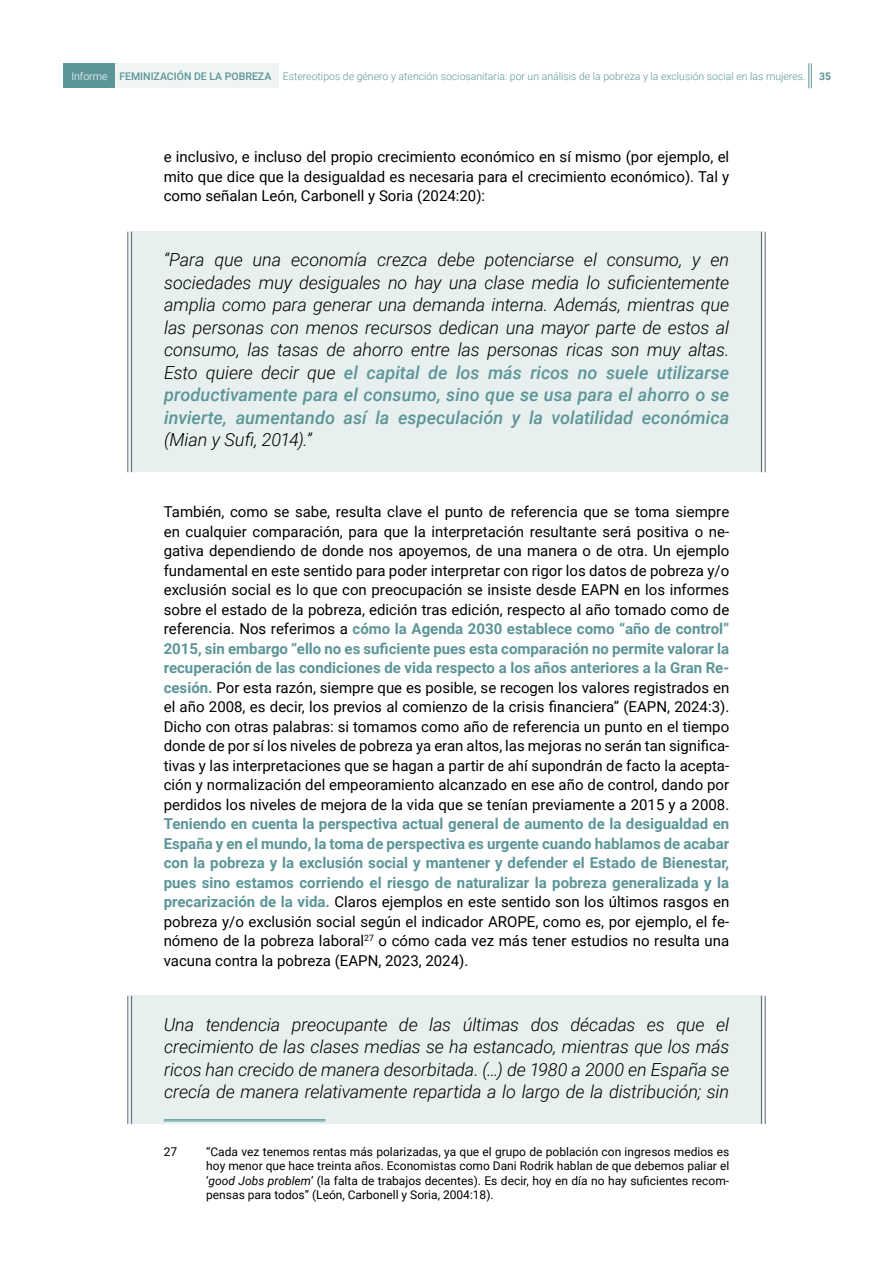
<style>
.page{position:relative;width:893px;height:1263px;background:#fff}
.page>*{position:absolute;margin:0;border:0;box-sizing:border-box;transform-origin:0 0}
.t1{font:italic 300 18px/22.5px "Roboto";letter-spacing:-.005em;color:#000;text-align:justify}
.t2{font:15px/19.5px "Roboto";color:#000;text-align:justify}
.t3{font:700 15px/19.5px "Roboto";color:#5c9598;text-align:justify}
.t4{font:12px/14.4px "Roboto";color:#000;text-align:justify}
.t5{font:300 10.5px "Roboto";color:#5c9598}
.t6{font:700 10.5px "Roboto";color:#5c9598}
.s1{color:#fff}
.s2{font-weight:500}
.s3{font-weight:500;color:#5c9598}
.s4{font-weight:700;color:#5c9598}
.s5{font-weight:400;color:#000}
.s6{font-style:italic}
</style>
<div class="page">
<div style="left:64px;top:63px;width:51px;height:25px;background:#5c9598"></div>
<div style="left:115px;top:63px;width:164px;height:25px;background:#eff4f5"></div>
<svg style="left:808px;top:63px;width:4px;height:25px"></svg>
<div style="left:130px;top:232px;width:633px;height:240px;background:#e7efef"></div>
<hr style="left:127px;top:232px;width:1px;height:240px;background:#586575">
<hr style="left:131px;top:232px;width:1px;height:240px;background:#586575">
<hr style="left:765px;top:232px;width:1px;height:240px;background:#586575">
<hr style="left:761px;top:232px;width:1px;height:240px;background:#586575">
<div style="left:130px;top:996px;width:633px;height:128px;background:#e7efef"></div>
<hr style="left:127px;top:996px;width:1px;height:128px;background:#586575">
<hr style="left:131px;top:996px;width:1px;height:128px;background:#586575">
<hr style="left:765px;top:996px;width:1px;height:128px;background:#586575">
<hr style="left:761px;top:996px;width:1px;height:128px;background:#586575">
<hr style="left:164px;top:1119px;width:161px;height:1px;background:#5c9598">
<hr style="left:164px;top:1121px;width:161px;height:1px;background:#5c9598">
<p class="t5" style="left:71px;top:69px;width:736px"><span class="s1">Informe</span> <span class="s2">FEMINIZACIÓN DE LA POBREZA</span> Estereotipos de género y atención sociosanitaria: por un análisis de la pobreza y la exclusión social en las mujeres.</p>
<p class="t6" style="left:819px;top:69px;width:14px">35</p>
<p class="t2" style="left:164px;top:147px;width:567px">e inclusivo, e incluso del propio crecimiento económico en sí mismo (por ejemplo, el mito que dice que la desigualdad es necesaria para el crecimiento económico). Tal y como señalan León, Carbonell y Soria (2024:20):</p>
<p class="t1" style="left:164px;top:248px;width:567px">“Para que una economía crezca debe potenciarse el consumo, y en sociedades muy desiguales no hay una clase media lo suficientemente amplia como para generar una demanda interna. Además, mientras que las personas con menos recursos dedican una mayor parte de estos al consumo, las tasas de ahorro entre las personas ricas son muy altas.<br>Esto quiere decir que <span class="s3">el capital de los más ricos no suele utilizarse productivamente para el consumo, sino que se usa para el ahorro o se invierte, aumentando así la especulación y la volatilidad económica</span></p>
<p class="t1" style="left:164px;top:428px;width:149px">(Mian y Sufi, 2014).”</p>
<p class="t2" style="left:164px;top:501px;width:567px">También, como se sabe, resulta clave el punto de referencia que se toma siempre en cualquier comparación, para que la interpretación resultante será positiva o ne&shy;gativa dependiendo de donde nos apoyemos, de una manera o de otra. Un ejemplo fundamental en este sentido para poder interpretar con rigor los datos de pobreza y/o exclusión social es lo que con preocupación se insiste desde EAPN en los informes sobre el estado de la pobreza, edición tras edición, respecto al año tomado como de referencia. Nos referimos a <span class="s4">cómo la Agenda 2030 establece como “año de control” 2015, sin embargo “ello no es suficiente pues esta comparación no permite valorar la recuperación de las condiciones de vida respecto a los años anteriores a la Gran Re&shy;cesión.</span> Por esta razón, siempre que es posible, se recogen los valores registrados en el año 2008, es decir, los previos al comienzo de la crisis financiera” (EAPN, 2024:3).<br>Dicho con otras palabras: si tomamos como año de referencia un punto en el tiempo donde de por sí los niveles de pobreza ya eran altos, las mejoras no serán tan significa&shy;tivas y las interpretaciones que se hagan a partir de ahí supondrán de facto la acepta&shy;ción y normalización del empeoramiento alcanzado en ese año de control, dando por perdidos los niveles de mejora de la vida que se tenían previamente a 2015 y a 2008.</p>
<p class="t3" style="left:164px;top:813px;width:567px">Teniendo en cuenta la perspectiva actual general de aumento de la desigualdad en España y en el mundo, la toma de perspectiva es urgente cuando hablamos de acabar con la pobreza y la exclusión social y mantener y defender el Estado de Bienestar, pues sino estamos corriendo el riesgo de naturalizar la pobreza generalizada y la precarización de la vida. <span class="s5">Claros ejemplos en este sentido son los últimos rasgos en pobreza y/o exclusión social según el indicador AROPE, como es, por ejemplo, el fe&shy;nómeno de la pobreza laboral</span><sup>27</sup> <span class="s5">o cómo cada vez más tener estudios no resulta una vacuna contra la pobreza (EAPN, 2023, 2024).</span></p>
<p class="t1" style="left:164px;top:1012px;width:567px">Una tendencia preocupante de las últimas dos décadas es que el crecimiento de las clases medias se ha estancado, mientras que los más ricos han crecido de manera desorbitada. (…) de 1980 a 2000 en España se crecía de manera relativamente repartida a lo largo de la distribución; sin</p>
<p class="t4" style="left:164px;top:1144px;width:15px">27</p>
<p class="t4" style="left:206px;top:1144px;width:524px">“Cada vez tenemos rentas más polarizadas, ya que el grupo de población con ingresos medios es hoy menor que hace treinta años. Economistas como Dani Rodrik hablan de que debemos paliar el ‘<span class="s6">good Jobs problem</span>’ (la falta de trabajos decentes). Es decir, hoy en día no hay suficientes recom&shy;pensas para todos” (León, Carbonell y Soria, 2004:18).</p>
</div>
